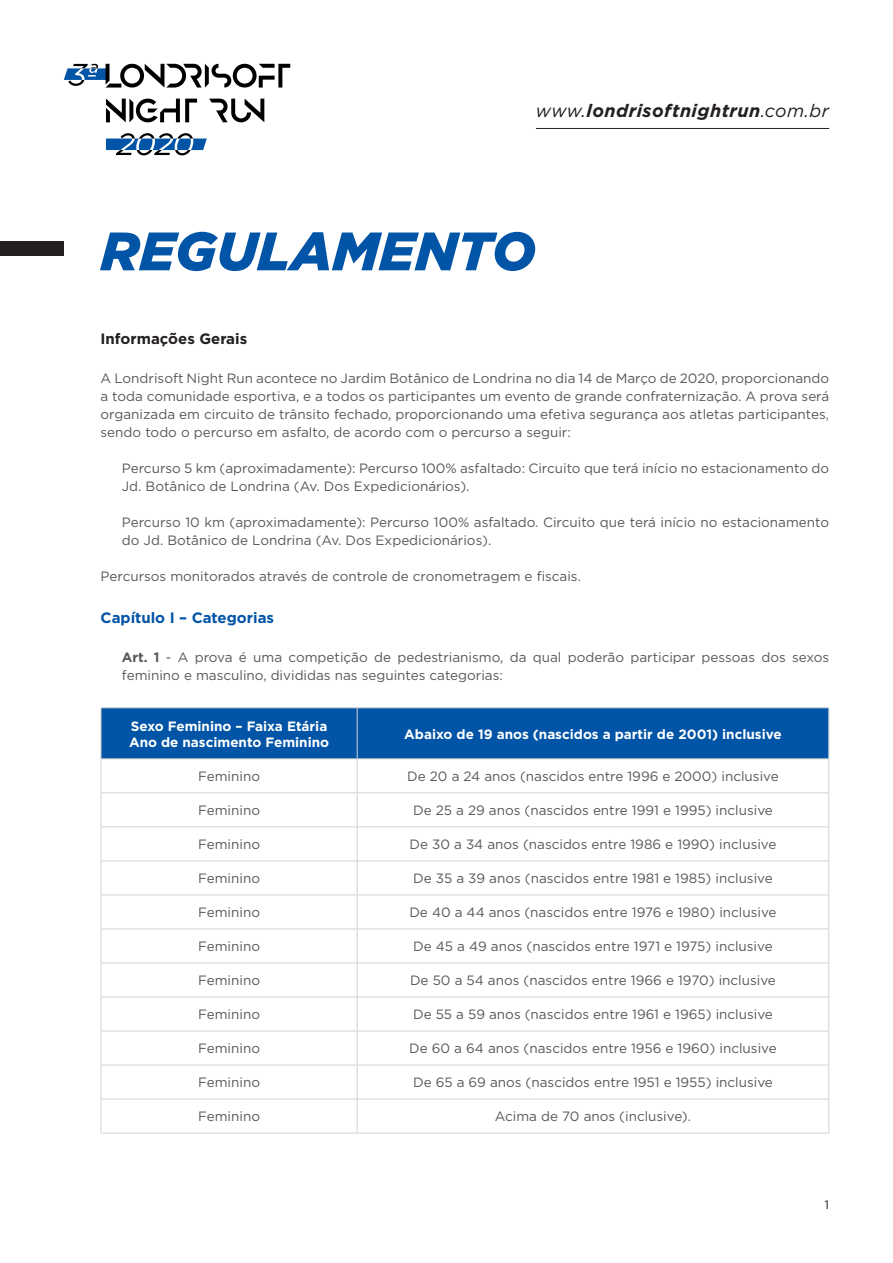
<style>
.page{position:relative;width:893px;height:1263px;background:#fff}
.page>*{position:absolute;margin:0;border:0;box-sizing:border-box;transform-origin:0 0}
.t1{font:italic 900 54px "Gotham";color:#0154a6}
.t2{font:italic 700 18px "Gotham";letter-spacing:.025em;color:#231f20}
.t3{font:700 15px "Gotham";color:#0154a6}
.t4{font:700 15px "Gotham";color:#231f20}
.t5{font:13.5px/18px "Gotham";color:#57585a}
.t6{font:700 13.5px "Gotham";color:#fff}
.t7{font:12px "Gotham";color:#57585a}
.s1{font-weight:400}
.s2{font-weight:700}
</style>
<div class="page">
<svg style="left:106px;top:133px;width:101px;height:22px"></svg>
<svg style="left:64px;top:64px;width:226px;height:24px"></svg>
<svg style="left:209px;top:99px;width:55px;height:23px"></svg>
<svg style="left:106px;top:99px;width:91px;height:23px"></svg>
<hr style="left:536px;top:128px;width:293px;height:1px;background:#231f20">
<div style="left:0;top:242px;width:64px;height:14px;background:#231f20"></div>
<div style="left:102px;top:708px;width:726px;height:50px;background:#0154a6"></div>
<hr style="left:101px;top:707px;width:256px;height:1px;background:#d1d2d4">
<hr style="left:101px;top:708px;width:1px;height:50px;background:#d1d2d4">
<hr style="left:357px;top:707px;width:472px;height:1px;background:#d1d2d4">
<hr style="left:357px;top:708px;width:1px;height:50px;background:#d1d2d4">
<hr style="left:828px;top:708px;width:1px;height:50px;background:#d1d2d4">
<hr style="left:101px;top:758px;width:256px;height:1px;background:#d1d2d4">
<hr style="left:101px;top:759px;width:1px;height:33px;background:#d1d2d4">
<hr style="left:357px;top:758px;width:472px;height:1px;background:#d1d2d4">
<hr style="left:357px;top:759px;width:1px;height:33px;background:#d1d2d4">
<hr style="left:828px;top:759px;width:1px;height:33px;background:#d1d2d4">
<hr style="left:101px;top:792px;width:256px;height:1px;background:#d1d2d4">
<hr style="left:101px;top:793px;width:1px;height:33px;background:#d1d2d4">
<hr style="left:357px;top:792px;width:472px;height:1px;background:#d1d2d4">
<hr style="left:357px;top:793px;width:1px;height:33px;background:#d1d2d4">
<hr style="left:828px;top:793px;width:1px;height:33px;background:#d1d2d4">
<hr style="left:101px;top:826px;width:256px;height:1px;background:#d1d2d4">
<hr style="left:101px;top:827px;width:1px;height:33px;background:#d1d2d4">
<hr style="left:357px;top:826px;width:472px;height:1px;background:#d1d2d4">
<hr style="left:357px;top:827px;width:1px;height:33px;background:#d1d2d4">
<hr style="left:828px;top:827px;width:1px;height:33px;background:#d1d2d4">
<hr style="left:101px;top:860px;width:256px;height:1px;background:#d1d2d4">
<hr style="left:101px;top:861px;width:1px;height:33px;background:#d1d2d4">
<hr style="left:357px;top:860px;width:472px;height:1px;background:#d1d2d4">
<hr style="left:357px;top:861px;width:1px;height:33px;background:#d1d2d4">
<hr style="left:828px;top:861px;width:1px;height:33px;background:#d1d2d4">
<hr style="left:101px;top:894px;width:256px;height:1px;background:#d1d2d4">
<hr style="left:101px;top:895px;width:1px;height:33px;background:#d1d2d4">
<hr style="left:357px;top:894px;width:472px;height:1px;background:#d1d2d4">
<hr style="left:357px;top:895px;width:1px;height:33px;background:#d1d2d4">
<hr style="left:828px;top:895px;width:1px;height:33px;background:#d1d2d4">
<hr style="left:101px;top:928px;width:256px;height:1px;background:#d1d2d4">
<hr style="left:101px;top:929px;width:1px;height:33px;background:#d1d2d4">
<hr style="left:357px;top:928px;width:472px;height:1px;background:#d1d2d4">
<hr style="left:357px;top:929px;width:1px;height:33px;background:#d1d2d4">
<hr style="left:828px;top:929px;width:1px;height:33px;background:#d1d2d4">
<hr style="left:101px;top:962px;width:256px;height:1px;background:#d1d2d4">
<hr style="left:101px;top:963px;width:1px;height:33px;background:#d1d2d4">
<hr style="left:357px;top:962px;width:472px;height:1px;background:#d1d2d4">
<hr style="left:357px;top:963px;width:1px;height:33px;background:#d1d2d4">
<hr style="left:828px;top:963px;width:1px;height:33px;background:#d1d2d4">
<hr style="left:101px;top:996px;width:256px;height:1px;background:#d1d2d4">
<hr style="left:101px;top:997px;width:1px;height:34px;background:#d1d2d4">
<hr style="left:357px;top:996px;width:472px;height:1px;background:#d1d2d4">
<hr style="left:357px;top:997px;width:1px;height:34px;background:#d1d2d4">
<hr style="left:828px;top:997px;width:1px;height:34px;background:#d1d2d4">
<hr style="left:101px;top:1031px;width:256px;height:1px;background:#d1d2d4">
<hr style="left:101px;top:1031px;width:1px;height:34px;background:#d1d2d4">
<hr style="left:357px;top:1031px;width:472px;height:1px;background:#d1d2d4">
<hr style="left:357px;top:1031px;width:1px;height:34px;background:#d1d2d4">
<hr style="left:828px;top:1031px;width:1px;height:34px;background:#d1d2d4">
<hr style="left:101px;top:1065px;width:256px;height:1px;background:#d1d2d4">
<hr style="left:101px;top:1065px;width:1px;height:34px;background:#d1d2d4">
<hr style="left:357px;top:1065px;width:472px;height:1px;background:#d1d2d4">
<hr style="left:357px;top:1065px;width:1px;height:34px;background:#d1d2d4">
<hr style="left:828px;top:1065px;width:1px;height:34px;background:#d1d2d4">
<hr style="left:101px;top:1099px;width:256px;height:1px;background:#d1d2d4">
<hr style="left:101px;top:1099px;width:1px;height:34px;background:#d1d2d4">
<hr style="left:357px;top:1099px;width:472px;height:1px;background:#d1d2d4">
<hr style="left:357px;top:1099px;width:1px;height:34px;background:#d1d2d4">
<hr style="left:828px;top:1099px;width:1px;height:34px;background:#d1d2d4">
<hr style="left:101px;top:1133px;width:256px;height:1px;background:#d1d2d4">
<hr style="left:357px;top:1133px;width:472px;height:1px;background:#d1d2d4">
<h2 class="t2" style="left:536px;top:98px;width:295px"><span class="s1">www.</span>londrisoftnightrun<span class="s1">.com.br</span></h2>
<p class="t1" style="left:101px;top:214px;width:437px">REGULAMENTO</p>
<p class="t4" style="left:101px;top:329px;width:148px">Informações Gerais</p>
<p class="t5" style="left:101px;top:369px;width:730px;text-align:justify">A Londrisoft Night Run acontece no Jardim Botânico de Londrina no dia 14 de Março de 2020, proporcionando a toda comunidade esportiva, e a todos os participantes um evento de grande confraternização. A prova será organizada em circuito de trânsito fechado, proporcionando uma efetiva segurança aos atletas participantes, sendo todo o percurso em asfalto, de acordo com o percurso a seguir:</p>
<p class="t5" style="left:122px;top:459px;width:709px">Percurso 5 km (aproximadamente): Percurso 100% asfaltado: Circuito que terá início no estacionamento do<br>Jd. Botânico de Londrina (Av. Dos Expedicionários).</p>
<p class="t5" style="left:122px;top:513px;width:709px">Percurso 10 km (aproximadamente): Percurso 100% asfaltado. Circuito que terá início no estacionamento do Jd. Botânico de Londrina (Av. Dos Expedicionários).</p>
<p class="t5" style="left:101px;top:567px;width:482px">Percursos monitorados através de controle de cronometragem e fiscais.</p>
<p class="t3" style="left:101px;top:608px;width:175px">Capítulo I – Categorias</p>
<p class="t5" style="left:122px;top:648px;width:709px"><span class="s2">Art. 1</span> - A prova é uma competição de pedestrianismo, da qual poderão participar pessoas dos sexos feminino e masculino, divididas nas seguintes categorias:</p>
<p class="t6" style="left:131px;top:717px;width:198px">Sexo Feminino – Faixa Etária</p>
<p class="t6" style="left:129px;top:733px;width:202px">Ano de nascimento Feminino</p>
<p class="t6" style="left:404px;top:725px;width:379px">Abaixo de 19 anos (nascidos a partir de 2001) inclusive</p>
<p class="t5" style="left:198px;top:767px;width:63px">Feminino</p>
<p class="t5" style="left:407px;top:767px;width:373px">De 20 a 24 anos (nascidos entre 1996 e 2000) inclusive</p>
<p class="t5" style="left:198px;top:801px;width:63px">Feminino</p>
<p class="t5" style="left:413px;top:801px;width:361px">De 25 a 29 anos (nascidos entre 1991 e 1995) inclusive</p>
<p class="t5" style="left:198px;top:835px;width:63px">Feminino</p>
<p class="t5" style="left:410px;top:835px;width:368px">De 30 a 34 anos (nascidos entre 1986 e 1990) inclusive</p>
<p class="t5" style="left:198px;top:869px;width:63px">Feminino</p>
<p class="t5" style="left:413px;top:869px;width:361px">De 35 a 39 anos (nascidos entre 1981 e 1985) inclusive</p>
<p class="t5" style="left:198px;top:903px;width:63px">Feminino</p>
<p class="t5" style="left:409px;top:903px;width:369px">De 40 a 44 anos (nascidos entre 1976 e 1980) inclusive</p>
<p class="t5" style="left:198px;top:937px;width:63px">Feminino</p>
<p class="t5" style="left:413px;top:937px;width:361px">De 45 a 49 anos (nascidos entre 1971 e 1975) inclusive</p>
<p class="t5" style="left:198px;top:971px;width:63px">Feminino</p>
<p class="t5" style="left:410px;top:971px;width:367px">De 50 a 54 anos (nascidos entre 1966 e 1970) inclusive</p>
<p class="t5" style="left:198px;top:1005px;width:63px">Feminino</p>
<p class="t5" style="left:413px;top:1005px;width:361px">De 55 a 59 anos (nascidos entre 1961 e 1965) inclusive</p>
<p class="t5" style="left:198px;top:1039px;width:63px">Feminino</p>
<p class="t5" style="left:409px;top:1039px;width:369px">De 60 a 64 anos (nascidos entre 1956 e 1960) inclusive</p>
<p class="t5" style="left:198px;top:1073px;width:63px">Feminino</p>
<p class="t5" style="left:413px;top:1073px;width:361px">De 65 a 69 anos (nascidos entre 1951 e 1955) inclusive</p>
<p class="t5" style="left:198px;top:1107px;width:63px">Feminino</p>
<p class="t5" style="left:495px;top:1107px;width:198px">Acima de 70 anos (inclusive).</p>
<p class="t7" style="left:825px;top:1197px;width:6px">1</p>
</div>
